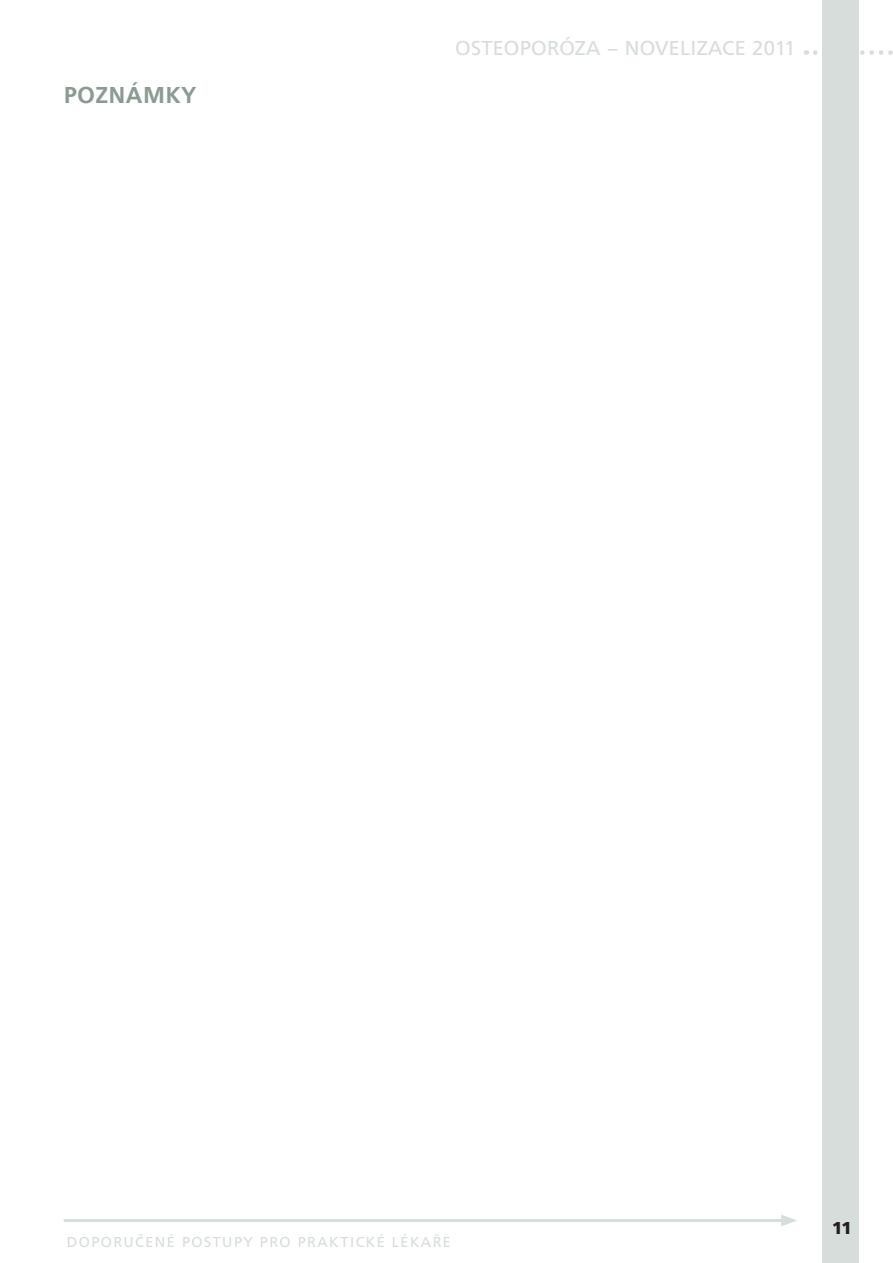
<style>
.page{position:relative;width:893px;height:1263px;background:#fff}
.page>*{position:absolute;margin:0;border:0;box-sizing:border-box;transform-origin:0 0}
.nadpis_nejvetsi_bare{font:500 24px "Frutus TEE";letter-spacing:.015em;color:#8b9b92}
.t1{font:21px "Frutus TEE";letter-spacing:.015em;color:#d7ddda}
.t2{font:700 18px "Frutus TEE";color:#231f20}
.t3{font:15px "Frutus TEE";letter-spacing:.1em;color:#d7ddda}
</style>
<div class="page">
<hr style="left:64px;top:1219px;width:723px;height:3px;background:#d7ddda">
<svg style="left:781px;top:1215px;width:16px;height:11px"></svg>
<svg style="left:815px;top:50px;width:78px;height:5px"></svg>
<div style="left:822px;top:0;width:36px;height:1263px;background:#d7ddda"></div>
<p class="nadpis_nejvetsi_bare" style="left:64px;top:81px;width:134px">POZNÁMKY</p>
<h2 class="t1" style="left:455px;top:36px;width:342px">OSTEOPORÓZA – NOVELIZACE 2011</h2>
<p class="t3" style="left:67px;top:1234px;width:385px">DOPORUČENÉ POSTUPY PRO PRAKTICKÉ LÉKAŘE</p>
<p class="t2" style="left:832px;top:1217px;width:21px">11</p>
</div>
